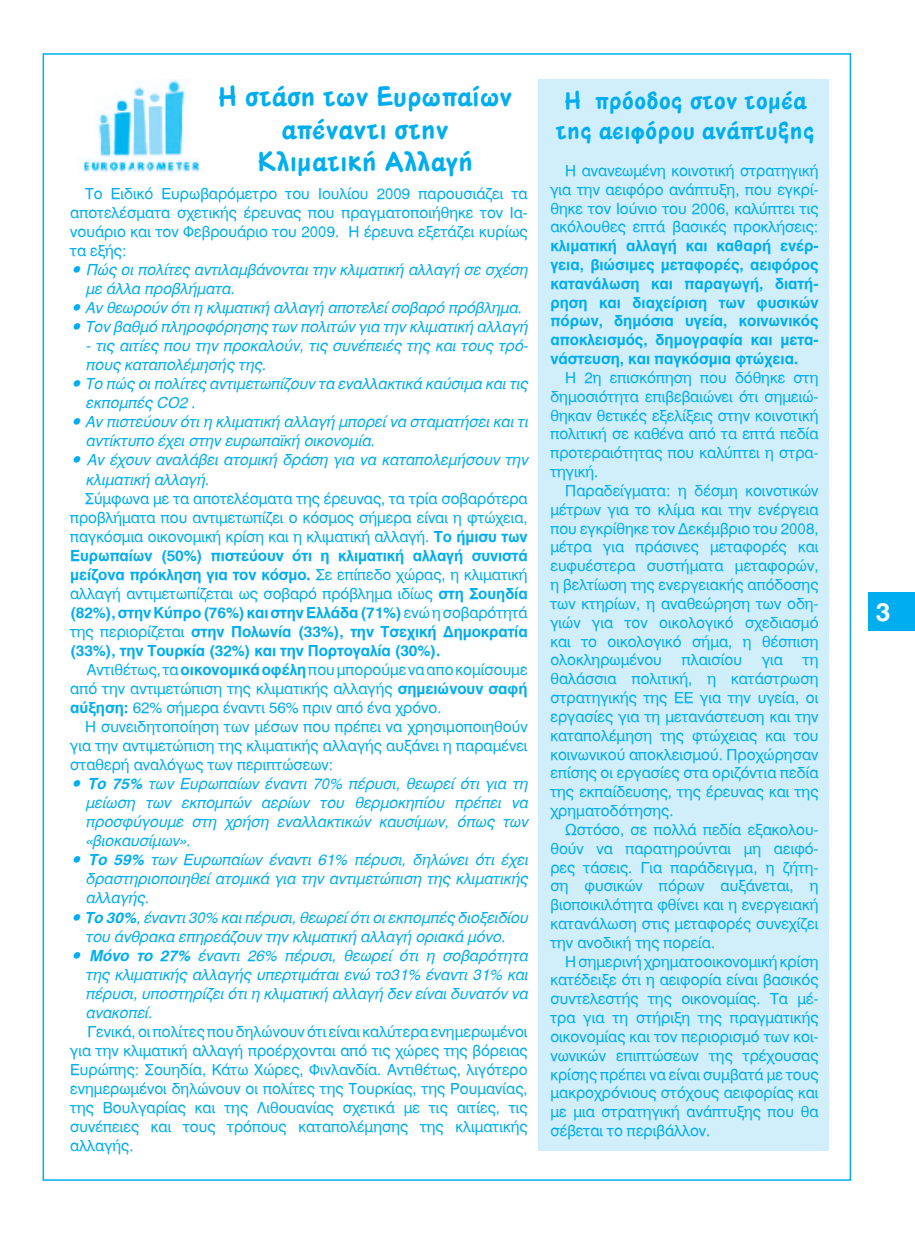
<style>
.page{position:relative;width:915px;height:1234px;background:#fff}
.page>*{position:absolute;margin:0;border:0;box-sizing:border-box;transform-origin:0 0}
.t1{font:700 27px/32.4px "PF Action Hero";color:#00aeef;text-align:center}
.Kανονική{font:25.5px "UB Helvetica Bold";color:#fff}
.t2{font:700 24px/30px "PF Action Hero";color:#00aeef;text-align:center}
.t3{font:15px/18.8px "Mg Helvetica Normal";color:#00aeef;text-align:justify}
.t4{font:italic 15px/19px "Mg Helvetica";color:#00aeef}
.t5{font:700 15px/18.8px "Mg Helvetica";color:#00aeef;text-align:justify}
.s1{font-family:"Mg Helvetica";font-weight:700}
.s2{font-weight:700}
.s3{font-family:"Mg Helvetica Normal";font-weight:400}
</style>
<div class="page">
<div style="left:538px;top:79px;width:290px;height:1071px;background:#d1eefb"></div>
<div style="left:868px;top:592px;width:46px;height:38px;background:#00aeef"></div>
<img style="left:84px;top:79px;width:115px;height:93px">
<p class="t1" style="left:217px;top:80px;width:296px">Η στάση των Ευρωπαίων απέναντι στην</p>
<p class="t1" style="left:257px;top:145px;width:217px">Kλιµατική Aλλαγή</p>
<p class="t3" style="left:70px;top:184px;width:459px;text-indent:15px">Το Ειδικό Ευρωβαρόµετρο του Ιουλίου 2009 παρουσιάζει τα αποτελέσµατα σχετικής έρευνας που πραγµατοποιήθηκε τον Ια&shy;νουάριο και τον Φεβρουάριο του 2009. Η έρευνα εξετάζει κυρίως τα εξής:</p>
<p class="t4" style="left:85px;top:260px;width:443px;text-indent:-15px">• Πώς οι πολίτες αντιλαµβάνονται την κλιµατική αλλαγή σε σχέση µε άλλα προβλήµατα.</p>
<p class="t4" style="left:70px;top:298px;width:453px">• Αν θεωρούν ότι η κλιµατική αλλαγή αποτελεί σοβαρό πρόβληµα.</p>
<p class="t4" style="left:70px;top:317px;width:459px">• Τον βαθµό πληροφόρησης των πολιτών για την κλιµατική αλλαγή</p>
<p class="t4" style="left:85px;top:336px;width:444px">- τις αιτίες που την προκαλούν, τις συνέπειές της και τους τρό&shy;πους καταπολέµησής της.</p>
<p class="t4" style="left:85px;top:374px;width:443px;text-indent:-15px">• Το πώς οι πολίτες αντιµετωπίζουν τα εναλλακτικά καύσιµα και τις εκποµπές CO2 .</p>
<p class="t4" style="left:85px;top:412px;width:443px;text-indent:-15px">• Αν πιστεύουν ότι η κλιµατική αλλαγή µπορεί να σταµατήσει και τι αντίκτυπο έχει στην ευρωπαϊκή οικονοµία.</p>
<p class="t4" style="left:85px;top:450px;width:443px;text-indent:-15px">• Αν έχουν αναλάβει ατοµική δράση για να καταπολεµήσουν την κλιµατική αλλαγή.</p>
<p class="t3" style="left:70px;top:488px;width:459px;text-indent:15px">Σύµφωνα µε τα αποτελέσµατα της έρευνας, τα τρία σοβαρότερα προβλήµατα που αντιµετωπίζει ο κόσµος σήµερα είναι η φτώχεια, παγκόσµια οικονοµική κρίση και η κλιµατική αλλαγή. <span class="s1">Το ήµισυ των Ευρωπαίων (50%) πιστεύουν ότι η κλιµατική αλλαγή συνιστά µείζονα πρόκληση για τον κόσµο.</span> Σε επίπεδο χώρας, η κλιµατική αλλαγή αντιµετωπίζεται ως σοβαρό πρόβληµα ιδίως <span class="s1">στη Σουηδία (82%), στην Κύπρο (76%) και στην Ελλάδα (71%)</span> ενώ η σοβαρότητά της περιορίζεται <span class="s1">στην Πολωνία (33%), την Τσεχική ∆ηµοκρατία (33%), την Τουρκία (32%) και την Πορτογαλία (30%).</span></p>
<p class="t3" style="left:70px;top:659px;width:459px;text-indent:17px">Αντιθέτως, τα <span class="s1">οικονοµικά οφέλη</span> που µπορούµε να απο κοµίσουµε από την αντιµετώπιση της κλιµατικής αλλαγής <span class="s1">σηµειώνουν σαφή αύξηση:</span> 62% σήµερα έναντι 56% πριν από ένα χρόνο.</p>
<p class="t3" style="left:70px;top:717px;width:459px;text-indent:15px">Η συνειδητοποίηση των µέσων που πρέπει να χρησιµοποιηθούν για την αντιµετώπιση της κλιµατικής αλλαγής αυξάνει η παραµένει σταθερή αναλόγως των περιπτώσεων:</p>
<p class="t4" style="left:85px;top:774px;width:443px;text-align:justify;text-indent:-15px">• <span class="s2">Το 75%</span> των Ευρωπαίων έναντι 70% πέρυσι, θεωρεί ότι για τη µείωση των εκποµπών αερίων του θερµοκηπίου πρέπει να προσφύγουµε στη χρήση εναλλακτικών καυσίµων, όπως των «βιοκαυσίµων».</p>
<p class="t4" style="left:85px;top:850px;width:443px;text-align:justify;text-indent:-15px">• <span class="s2">Το 59%</span> των Ευρωπαίων έναντι 61% πέρυσι, δηλώνει ότι έχει δραστηριοποιηθεί ατοµικά για την αντιµετώπιση της κλιµατικής αλλαγής.</p>
<p class="t4" style="left:70px;top:907px;width:459px;text-align:center">• <span class="s2">Το 30%</span>, έναντι 30% και πέρυσι, θεωρεί ότι οι εκποµπές διοξειδίου του άνθρακα επηρεάζουν την κλιµατική αλλαγή οριακά µόνο.</p>
<p class="t4" style="left:85px;top:945px;width:443px;text-align:justify;text-indent:-15px">• <span class="s2">Μόνο το 27%</span> έναντι 26% πέρυσι, θεωρεί ότι η σοβαρότητα της κλιµατικής αλλαγής υπερτιµάται ενώ το31% έναντι 31% και πέρυσι, υποστηρίζει ότι η κλιµατική αλλαγή δεν είναι δυνατόν να ανακοπεί.</p>
<p class="t3" style="left:70px;top:1021px;width:459px;text-indent:17px">Γενικά, οι πολίτες που δηλώνουν ότι είναι καλύτερα ενηµερωµένοι για την κλιµατική αλλαγή προέρχονται από τις χώρες της βόρειας Ευρώπης: Σουηδία, Κάτω Χώρες, Φινλανδία. Αντιθέτως, λιγότερο ενηµερωµένοι δηλώνουν οι πολίτες της Τουρκίας, της Ρουµανίας, της Βουλγαρίας και της Λιθουανίας σχετικά µε τις αιτίες, τις συνέπειες και τους τρόπους καταπολέµησης της κλιµατικής αλλαγής.</p>
<p class="t2" style="left:555px;top:85px;width:261px">Η πρόοδος στον τοµέα της αειφόρου ανάπτυξης</p>
<p class="t5" style="left:550px;top:161px;width:269px;text-indent:15px"><span class="s3">Η ανανεωµένη κοινοτική στρατηγική για την αειφόρο ανάπτυξη, που εγκρί&shy;θηκε τον Ιούνιο του 2006, καλύπτει τις ακόλουθες επτά βασικές προκλήσεις: </span>κλιµατική αλλαγή και καθαρή ενέρ&shy;γεια, βιώσιµες µεταφορές, αειφόρος κατανάλωση και παραγωγή, διατή&shy;ρηση και διαχείριση των φυσικών πόρων, δηµόσια υγεία, κοινωνικός αποκλεισµός, δηµογραφία και µετα&shy;νάστευση, και παγκόσµια φτώχεια.</p>
<p class="t3" style="left:550px;top:368px;width:269px;text-indent:15px">Η 2η επισκόπηση που δόθηκε στη δηµοσιότητα επιβεβαιώνει ότι σηµειώ&shy;θηκαν θετικές εξελίξεις στην κοινοτική πολιτική σε καθένα από τα επτά πεδία προτεραιότητας που καλύπτει η στρα&shy;τηγική.</p>
<p class="t3" style="left:550px;top:481px;width:269px;text-indent:15px">Παραδείγµατα: η δέσµη κοινοτικών µέτρων για το κλίµα και την ενέργεια που εγκρίθηκε τον ∆εκέµβριο του 2008, µέτρα για πράσινες µεταφορές και ευφυέστερα συστήµατα µεταφορών, η βελτίωση της ενεργειακής απόδοσης των κτηρίων, η αναθεώρηση των οδη&shy;γιών για τον οικολογικό σχεδιασµό και το οικολογικό σήµα, η θέσπιση ολοκληρωµένου</p>
<p class="t3" style="left:681px;top:650px;width:62px">πλαισίου</p>
<p class="t3" style="left:761px;top:650px;width:23px">για</p>
<p class="t3" style="left:550px;top:650px;width:269px;text-indent:252px">τη θαλάσσια πολιτική, η κατάστρωση στρατηγικής της ΕΕ για την υγεία, οι εργασίες για τη µετανάστευση και την καταπολέµηση της φτώχειας και του κοινωνικού αποκλεισµού. Προχώρησαν επίσης οι εργασίες στα οριζόντια πεδία της εκπαίδευσης, της έρευνας και της χρηµατοδότησης.</p>
<p class="t3" style="left:550px;top:819px;width:269px;text-indent:15px">Ωστόσο, σε πολλά πεδία εξακολου&shy;θούν να παρατηρούνται µη αειφό&shy;ρες τάσεις. Για παράδειγµα, η ζήτη&shy;ση φυσικών πόρων αυξάνεται, η βιοποικιλότητα φθίνει και η ενεργειακή κατανάλωση στις µεταφορές συνεχίζει την ανοδική της πορεία.</p>
<p class="t3" style="left:550px;top:951px;width:269px;text-indent:15px">Η σηµερινή χρηµατοοικονοµική κρίση κατέδειξε ότι η αειφορία είναι βασικός συντελεστής της οικονοµίας. Τα µέ&shy;τρα για τη στήριξη της πραγµατικής οικονοµίας και τον περιορισµό των κοι&shy;νωνικών επιπτώσεων της τρέχουσας κρίσης πρέπει να είναι συµβατά µε τους µακροχρόνιους στόχους αειφορίας και µε µια στρατηγική ανάπτυξης που θα σέβεται το περιβάλλον.</p>
<p class="Kανονική" style="left:875px;top:596px;width:16px">3</p>
</div>
